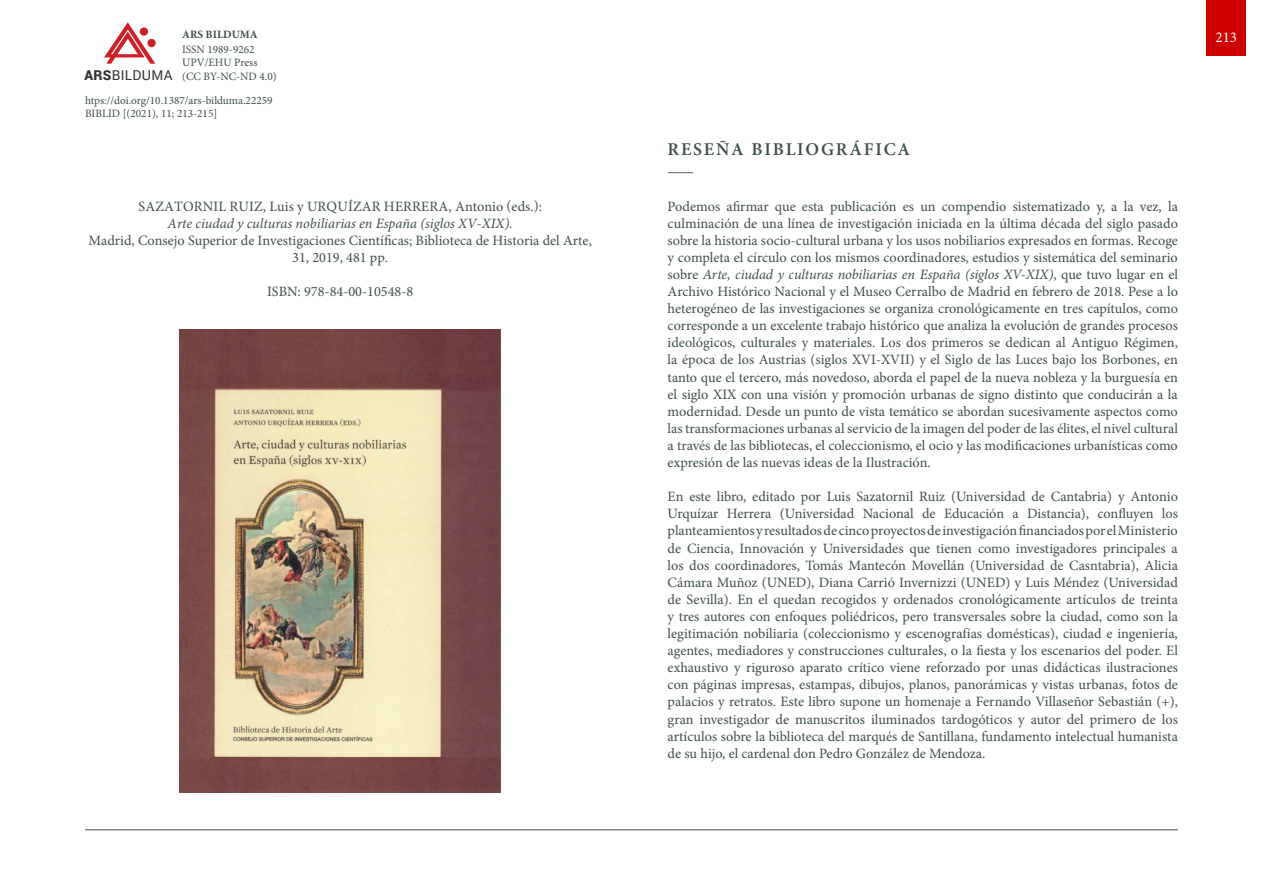
<style>
.page{position:relative;width:1263px;height:893px;background:#fff}
.page>*{position:absolute;margin:0;border:0;box-sizing:border-box;transform-origin:0 0}
.t1{font:600 18px "Minion Pro";letter-spacing:.1em;color:#3e4e4c}
.t2{font:15px "Minion Pro";color:#fff}
.t3{font:14.25px/17.1px "Minion Pro";color:#3e4e4c;text-align:justify}
.t4{font:italic 14.25px "Minion Pro";color:#3e4e4c}
.t5{font:13.65px "Roboto";letter-spacing:.025em;color:#323238}
.t6{font:11.25px "Minion Pro";color:#3e4e4c}
.t7{font:700 11.25px "Minion Pro";color:#3e4e4c}
.s1{font-weight:900}
.s2{font-style:italic}
</style>
<div class="page">
<div style="left:1206px;top:0;width:40px;height:55px;background:#c00"></div>
<hr style="left:85px;top:829px;width:1093px;height:1px;background:#3e4e4c">
<svg style="left:668px;top:172px;width:25px;height:1px"></svg>
<img style="left:180px;top:330px;width:321px;height:462px">
<svg style="left:104px;top:22px;width:51px;height:42px"></svg>
<div style="left:147px;top:39px;width:9px;height:8px;background:#cc2027;border-radius:50%"></div>
<div style="left:140px;top:27px;width:8px;height:9px;background:#cc2027;border-radius:50%"></div>
<p class="t7" style="left:182px;top:26px;width:77px">ARS BILDUMA</p>
<p class="t6" style="left:182px;top:42px;width:74px">ISSN 1989-9262</p>
<p class="t6" style="left:182px;top:55px;width:77px">UPV/EHU Press</p>
<p class="t6" style="left:182px;top:69px;width:96px">(CC BY-NC-ND 4.0)</p>
<p class="t5" style="left:84px;top:66px;width:90px"><span class="s1">ARS</span>BILDUMA</p>
<p class="t6" style="left:85px;top:93px;width:189px">htps://doi.org/10.1387/ars-bilduma.22259</p>
<p class="t6" style="left:85px;top:106px;width:134px">BIBLID [(2021), 11; 213-215]</p>
<p class="t3" style="left:138px;top:198px;width:405px">SAZATORNIL RUIZ, Luis y URQUÍZAR HERRERA, Antonio (eds.):</p>
<p class="t4" style="left:168px;top:213px;width:347px">Arte ciudad y culturas nobiliarias en España (siglos XV-XIX).</p>
<p class="t3" style="left:88px;top:232px;width:505px;text-align:center">Madrid, Consejo Superior de Investigaciones Científicas; Biblioteca de Historia del Arte,<br>31, 2019, 481 pp.</p>
<p class="t3" style="left:267px;top:283px;width:148px">ISBN: 978-84-00-10548-8</p>
<p class="t2" style="left:1215px;top:27px;width:23px">213</p>
<p class="t1" style="left:668px;top:137px;width:244px">RESEÑA BIBLIOGRÁFICA</p>
<p class="t3" style="left:668px;top:197px;width:512px">Podemos afirmar que esta publicación es un compendio sistematizado y, a la vez, la culminación de una línea de investigación iniciada en la última década del siglo pasado sobre la historia socio-cultural urbana y los usos nobiliarios expresados en formas. Recoge y completa el círculo con los mismos coordinadores, estudios y sistemática del seminario sobre <span class="s2">Arte, ciudad y culturas nobiliarias en España (siglos XV-XIX)</span>, que tuvo lugar en el Archivo Histórico Nacional y el Museo Cerralbo de Madrid en febrero de 2018. Pese a lo heterogéneo de las investigaciones se organiza cronológicamente en tres capítulos, como corresponde a un excelente trabajo histórico que analiza la evolución de grandes procesos ideológicos, culturales y materiales. Los dos primeros se dedican al Antiguo Régimen, la época de los Austrias (siglos XVI-XVII) y el Siglo de las Luces bajo los Borbones, en tanto que el tercero, más novedoso, aborda el papel de la nueva nobleza y la burguesía en el siglo XIX con una visión y promoción urbanas de signo distinto que conducirán a la modernidad. Desde un punto de vista temático se abordan sucesivamente aspectos como las transformaciones urbanas al servicio de la imagen del poder de las élites, el nivel cultural a través de las bibliotecas, el coleccionismo, el ocio y las modificaciones urbanísticas como expresión de las nuevas ideas de la Ilustración.</p>
<p class="t3" style="left:668px;top:488px;width:512px">En este libro, editado por Luis Sazatornil Ruiz (Universidad de Cantabria) y Antonio Urquízar Herrera (Universidad Nacional de Educación a Distancia), confluyen los planteamientos y resultados de cinco proyectos de investigación financiados por el Ministerio de Ciencia, Innovación y Universidades que tienen como investigadores principales a los dos coordinadores, Tomás Mantecón Movellán (Universidad de Casntabria), Alicia Cámara Muñoz (UNED), Diana Carrió Invernizzi (UNED) y Luis Méndez (Universidad de Sevilla). En el quedan recogidos y ordenados cronológicamente artículos de treinta y tres autores con enfoques poliédricos, pero transversales sobre la ciudad, como son la legitimación nobiliaria (coleccionismo y escenografías domésticas), ciudad e ingeniería, agentes, mediadores y construcciones culturales, o la fiesta y los escenarios del poder. El exhaustivo y riguroso aparato crítico viene reforzado por unas didácticas ilustraciones con páginas impresas, estampas, dibujos, planos, panorámicas y vistas urbanas, fotos de palacios y retratos. Este libro supone un homenaje a Fernando Villaseñor Sebastián (+), gran investigador de manuscritos iluminados tardogóticos y autor del primero de los artículos sobre la biblioteca del marqués de Santillana, fundamento intelectual humanista de su hijo, el cardenal don Pedro González de Mendoza.</p>
</div>
